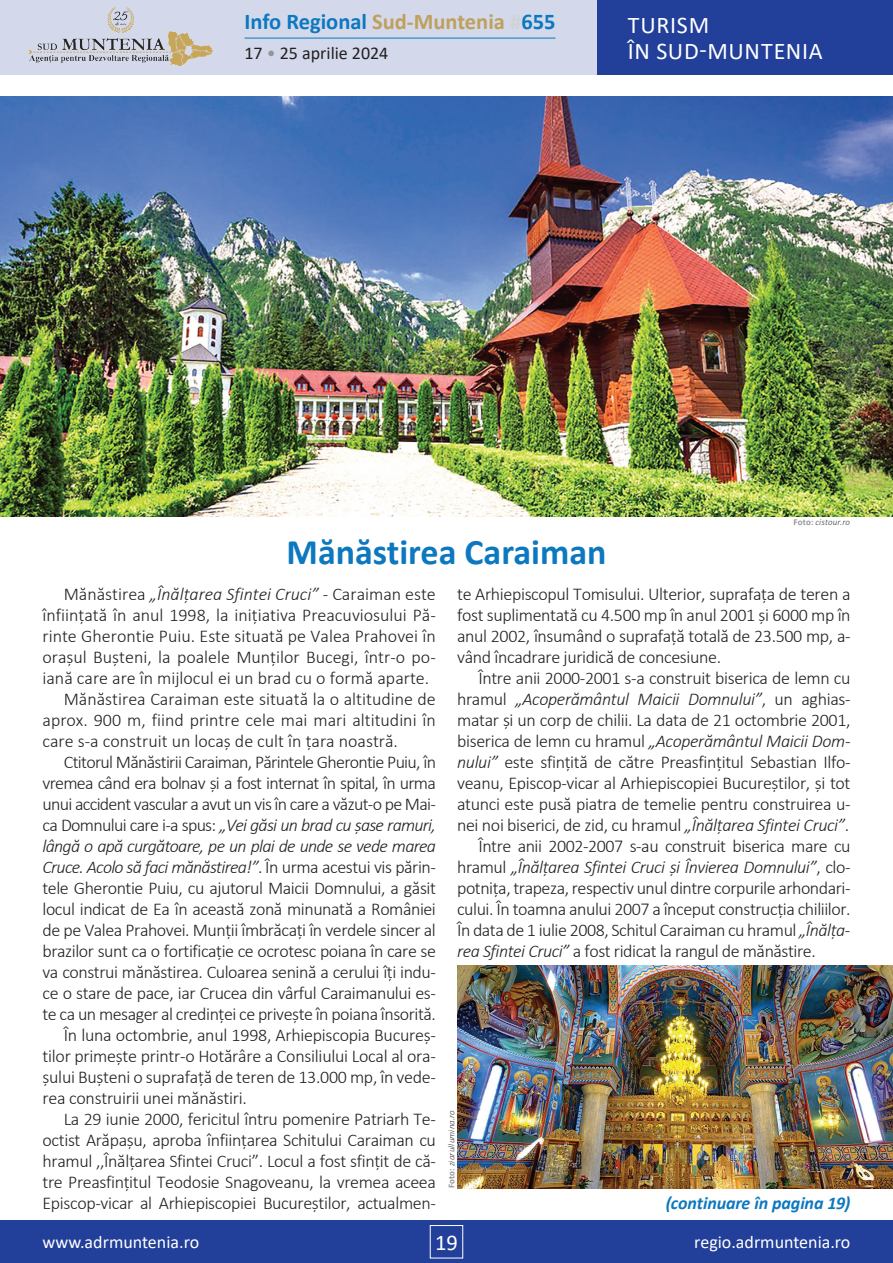
<style>
.page{position:relative;width:893px;height:1263px;background:#fff}
.page>*{position:absolute;margin:0;border:0;box-sizing:border-box;transform-origin:0 0}
.t1{font:700 36px "Calibri";color:#0c78bf}
.t2{font:24px/25.5px "Calibri";letter-spacing:.03em;color:#fff}
.t3{font:700 22.5px "Calibri";color:#0c78bf}
.t4{font:22.5px "Calibri";color:#fff}
.t5{font:300 18px/21px "Calibri";letter-spacing:-.02em;color:#231f20;text-align:justify}
.t6{font:300 18px "Calibri";color:#231f20}
.t7{font:italic 300 18px "Calibri";letter-spacing:-.025em;color:#231f20}
.t8{font:300 18px "Calibri";letter-spacing:-.04em;color:#231f20}
.t9{font:18px "Calibri";color:#fff}
.t10{font:italic 700 18px "Calibri";letter-spacing:-.005em;color:#0c78bf}
.t11{font:18px "Calibri";color:#231f20}
.t12{font:italic 300 9px "Calibri";letter-spacing:.015em;color:#3e3e3f}
.s1{color:#bfa05c}
.s2{color:#d1d2d4}
.s3{color:#939598}
.s4{font-weight:700;font-style:normal;color:#939598}
.s5{font-style:italic}
.s6{font-style:normal}
</style>
<div class="page">
<div style="left:0;top:1220px;width:893px;height:43px;background:#223f99"></div>
<div style="left:430px;top:1225px;width:33px;height:33px;border:1px solid #fff"></div>
<div style="left:0;top:0;width:893px;height:75px;background:#d3d9eb"></div>
<div style="left:597px;top:0;width:296px;height:75px;background:#223f99"></div>
<hr style="left:244px;top:38px;width:311px;height:1px;background:#0c78bf">
<img style="left:28px;top:7px;width:185px;height:59px">
<img style="left:0;top:96px;width:893px;height:420px">
<img style="left:457px;top:965px;width:436px;height:223px">
<p class="t3" style="left:244px;top:6px;width:313px">Info Regional <span class="s1">Sud-Muntenia</span> <span class="s2">#</span>655</p>
<p class="t11" style="left:244px;top:41px;width:145px">17 <span class="s3">•</span> 25 aprilie 2024</p>
<h2 class="t2" style="left:628px;top:12px;width:197px">TURISM<br>ÎN SUD-MUNTENIA</h2>
<h1 class="t1" style="left:287px;top:527px;width:321px">Mănăstirea Caraiman</h1>
<p class="t12" style="left:794px;top:516px;width:58px"><span class="s4">Foto:</span> cistour.ro</p>
<p class="t6" style="left:64px;top:583px;width:374px">Mănăstirea <span class="s5">„Înălțarea Sfintei Cruci”</span> - Caraiman este</p>
<p class="t6" style="left:43px;top:604px;width:395px">înființată în anul 1998, la inițiativa Preacuviosului Pă-</p>
<p class="t6" style="left:43px;top:625px;width:395px">rinte Gherontie Puiu. Este situată pe Valea Prahovei în</p>
<p class="t6" style="left:43px;top:646px;width:395px">orașul Bușteni, la poalele Munților Bucegi, într-o po-</p>
<p class="t6" style="left:43px;top:667px;width:388px">iană care are în mijlocul ei un brad cu o formă aparte.</p>
<p class="t6" style="left:64px;top:688px;width:374px">Mănăstirea Caraiman este situată la o altitudine de</p>
<p class="t6" style="left:43px;top:709px;width:395px">aprox. 900 m, fiind printre cele mai mari altitudini în</p>
<p class="t6" style="left:43px;top:730px;width:357px">care s-a construit un locaș de cult în țara noastră.</p>
<p class="t8" style="left:64px;top:751px;width:374px">Ctitorul Mănăstirii Caraiman, Părintele Gherontie Puiu, în</p>
<p class="t8" style="left:43px;top:772px;width:395px">vremea când era bolnav și a fost internat în spital, în urma</p>
<p class="t8" style="left:43px;top:793px;width:395px">unui accident vascular a avut un vis în care a văzut-o pe Mai-</p>
<p class="t7" style="left:43px;top:814px;width:395px"><span class="s6">ca Domnului care i-a spus:</span> „Vei găsi un brad cu șase ramuri,</p>
<p class="t7" style="left:43px;top:835px;width:395px">lângă o apă curgătoare, pe un plai de unde se vede marea</p>
<p class="t7" style="left:43px;top:856px;width:395px">Cruce. Acolo să faci mănăstirea!”<span class="s6">. În urma acestui vis părin-</span></p>
<p class="t5" style="left:43px;top:877px;width:395px">tele Gherontie Puiu, cu ajutorul Maicii Domnului, a găsit</p>
<p class="t5" style="left:43px;top:898px;width:395px">locul indicat de Ea în această zonă minunată a României</p>
<p class="t5" style="left:43px;top:919px;width:395px">de pe Valea Prahovei. Munții îmbrăcați în verdele sincer al</p>
<p class="t5" style="left:43px;top:940px;width:395px">brazilor sunt ca o fortificație ce ocrotesc poiana în care se</p>
<p class="t5" style="left:43px;top:961px;width:395px">va construi mănăstirea. Culoarea senină a cerului îți indu-</p>
<p class="t5" style="left:43px;top:982px;width:395px">ce o stare de pace, iar Crucea din vârful Caraimanului es-</p>
<p class="t5" style="left:43px;top:1003px;width:395px">te ca un mesager al credinței ce privește în poiana însorită.</p>
<p class="t5" style="left:64px;top:1024px;width:374px">În luna octombrie, anul 1998, Arhiepiscopia Bucureș-</p>
<p class="t5" style="left:43px;top:1045px;width:395px">tilor primește printr-o Hotărâre a Consiliului Local al ora-</p>
<p class="t5" style="left:43px;top:1066px;width:395px">șului Bușteni o suprafață de teren de 13.000 mp, în vede-</p>
<p class="t5" style="left:43px;top:1087px;width:206px">rea construirii unei mănăstiri.</p>
<p class="t5" style="left:64px;top:1109px;width:374px">La 29 iunie 2000, fericitul întru pomenire Patriarh Te-</p>
<p class="t5" style="left:43px;top:1130px;width:395px">octist Arăpașu, aproba înființarea Schitului Caraiman cu</p>
<p class="t5" style="left:43px;top:1151px;width:395px">hramul ,,Înălțarea Sfintei Cruci”. Locul a fost sfințit de că-</p>
<p class="t5" style="left:43px;top:1172px;width:395px">tre Preasfințitul Teodosie Snagoveanu, la vremea aceea</p>
<p class="t5" style="left:43px;top:1193px;width:395px">Episcop-vicar al Arhiepiscopiei Bucureștilor, actualmen-</p>
<p class="t5" style="left:457px;top:584px;width:395px">te Arhiepiscopul Tomisului. Ulterior, suprafața de teren a fost suplimentată cu 4.500 mp în anul 2001 și 6000 mp în anul 2002, însumând o suprafață totală de 23.500 mp, a&shy;vând încadrare juridică de concesiune.</p>
<p class="t5" style="left:478px;top:668px;width:374px">Între anii 2000-2001 s-a construit biserica de lemn cu</p>
<p class="t7" style="left:457px;top:688px;width:395px"><span class="s6">hramul</span> „Acoperământul Maicii Domnului”<span class="s6">, un aghias-</span></p>
<p class="t5" style="left:457px;top:710px;width:395px">matar și un corp de chilii. La data de 21 octombrie 2001,</p>
<p class="t7" style="left:457px;top:730px;width:395px"><span class="s6">biserica de lemn cu hramul</span> „Acoperământul Maicii Dom-</p>
<p class="t5" style="left:457px;top:752px;width:395px"><span class="s5">nului”</span> este sfințită de către Preasfințitul Sebastian Ilfo-</p>
<p class="t5" style="left:457px;top:773px;width:395px">veanu, Episcop-vicar al Arhiepiscopiei Bucureștilor, și tot</p>
<p class="t5" style="left:457px;top:794px;width:395px">atunci este pusă piatra de temelie pentru construirea u-</p>
<p class="t5" style="left:457px;top:815px;width:394px">nei noi biserici, de zid, cu hramul <span class="s5">„Înălțarea Sfintei Cruci”</span>.</p>
<p class="t5" style="left:478px;top:836px;width:374px">Între anii 2002-2007 s-au construit biserica mare cu</p>
<p class="t7" style="left:457px;top:856px;width:395px"><span class="s6">hramul</span> „Înălțarea Sfintei Cruci și Învierea Domnului”<span class="s6">, clo-</span></p>
<p class="t5" style="left:457px;top:878px;width:395px">potnița, trapeza, respectiv unul dintre corpurile arhondari-</p>
<p class="t5" style="left:457px;top:899px;width:395px">cului. În toamna anului 2007 a început construcția chiliilor.</p>
<p class="t5" style="left:457px;top:920px;width:395px">În data de 1 iulie 2008, Schitul Caraiman cu hramul <span class="s5">„Înălța-</span></p>
<p class="t5" style="left:457px;top:941px;width:360px"><span class="s5">rea Sfintei Cruci”</span> a fost ridicat la rangul de mănăstire.</p>
<p class="t12" style="left:446px;top:1188px;width:80px;rotate:-90deg"><span class="s4">Foto:</span> ziarullumina.ro</p>
<p class="t10" style="left:666px;top:1191px;width:186px">(continuare în pagina 19)</p>
<p class="t9" style="left:43px;top:1230px;width:158px">www.adrmuntenia.ro</p>
<p class="t4" style="left:435px;top:1226px;width:24px">19</p>
<p class="t9" style="left:694px;top:1230px;width:158px">regio.adrmuntenia.ro</p>
</div>
